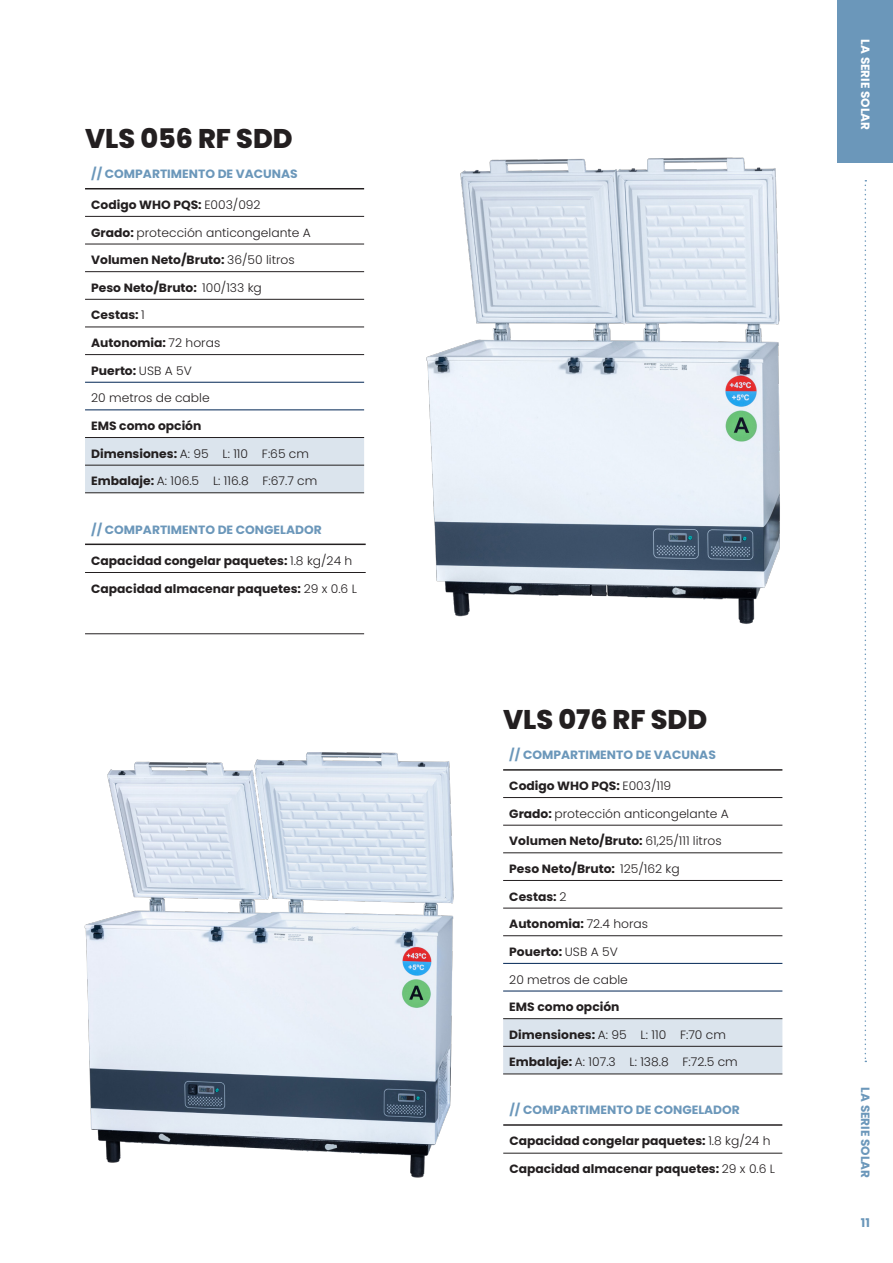
<style>
.page{position:relative;width:893px;height:1263px;background:#fff}
.page>*{position:absolute;margin:0;border:0;box-sizing:border-box;transform-origin:0 0}
.Lille_overskrift{font:800 27px "Poppins";color:#231f20}
.Tabel_-_Kategori{font:700 12px "Poppins";color:#231f20}
.Tabel_-_Kategori-2{font:300 12px "Poppins";color:#231f20}
.Tabel_-_Kategori-3{font:700 12px "Poppins";color:#6b97ba}
.SIDE_NAVN{font:700 12px "Poppins";color:#6b97ba}
.SIDE_NAVN-2{font:700 12px "Poppins";color:#fff}
.s1{font-weight:300}
.s2{font-weight:700}
</style>
<div class="page">
<img style="left:426px;top:157px;width:354px;height:467px">
<img style="left:84px;top:752px;width:370px;height:426px">
<hr style="left:503px;top:1153px;width:279px;height:1px;background:#231f20">
<hr style="left:503px;top:1124px;width:279px;height:2px;background:#231f20">
<div style="left:503px;top:1019px;width:279px;height:55px;background:#dbe4ed"></div>
<hr style="left:503px;top:797px;width:279px;height:1px;background:#231f20">
<hr style="left:503px;top:825px;width:279px;height:1px;background:#231f20">
<hr style="left:503px;top:852px;width:279px;height:1px;background:#231f20">
<hr style="left:503px;top:880px;width:279px;height:1px;background:#231f20">
<hr style="left:503px;top:908px;width:279px;height:1px;background:#231f20">
<hr style="left:503px;top:935px;width:279px;height:1px;background:#231f20">
<hr style="left:503px;top:963px;width:279px;height:1px;background:#002554">
<hr style="left:503px;top:991px;width:279px;height:1px;background:#002554">
<hr style="left:503px;top:1046px;width:279px;height:1px;background:#231f20">
<hr style="left:503px;top:1074px;width:279px;height:1px;background:#231f20">
<hr style="left:503px;top:1018px;width:279px;height:1px;background:#231f20">
<hr style="left:503px;top:769px;width:279px;height:2px;background:#231f20">
<div style="left:85px;top:438px;width:279px;height:54px;background:#dbe4ed"></div>
<hr style="left:85px;top:216px;width:279px;height:1px;background:#231f20">
<hr style="left:85px;top:244px;width:279px;height:1px;background:#231f20">
<hr style="left:85px;top:271px;width:279px;height:1px;background:#231f20">
<hr style="left:85px;top:299px;width:279px;height:1px;background:#231f20">
<hr style="left:85px;top:327px;width:279px;height:1px;background:#231f20">
<hr style="left:85px;top:354px;width:279px;height:1px;background:#231f20">
<hr style="left:85px;top:382px;width:279px;height:1px;background:#002554">
<hr style="left:85px;top:410px;width:279px;height:1px;background:#002554">
<hr style="left:85px;top:465px;width:279px;height:1px;background:#231f20">
<hr style="left:85px;top:492px;width:279px;height:1px;background:#231f20">
<hr style="left:85px;top:437px;width:279px;height:1px;background:#231f20">
<hr style="left:85px;top:188px;width:279px;height:1px;background:#231f20">
<hr style="left:85px;top:572px;width:281px;height:1px;background:#231f20">
<hr style="left:85px;top:544px;width:281px;height:1px;background:#231f20">
<hr style="left:85px;top:633px;width:279px;height:1px;background:#231f20">
<div style="left:838px;top:0;width:55px;height:162px;background:#6b97ba"></div>
<svg style="left:865px;top:180px;width:1px;height:882px"></svg>
<p class="Lille_overskrift" style="left:85px;top:123px;width:209px">VLS 056 RF SDD</p>
<p class="Tabel_-_Kategori-3" style="left:91px;top:167px;width:208px">// COMPARTIMENTO DE VACUNAS</p>
<p class="Tabel_-_Kategori" style="left:91px;top:198px;width:171px">Codigo WHO PQS: <span class="s1">E003/092</span></p>
<p class="Tabel_-_Kategori-2" style="left:91px;top:225px;width:221px"><span class="s2">Grado:</span> protección anticongelante A</p>
<p class="Tabel_-_Kategori" style="left:91px;top:253px;width:205px">Volumen Neto/Bruto: <span class="s1">36/50 litros</span></p>
<p class="Tabel_-_Kategori" style="left:91px;top:281px;width:172px">Peso Neto/Bruto: <span class="s1">100/133 kg</span></p>
<p class="Tabel_-_Kategori" style="left:91px;top:308px;width:55px">Cestas: <span class="s1">1</span></p>
<p class="Tabel_-_Kategori" style="left:91px;top:336px;width:131px">Autonomia: <span class="s1">72 horas</span></p>
<p class="Tabel_-_Kategori" style="left:91px;top:364px;width:102px">Puerto: <span class="s1">USB A 5V</span></p>
<p class="Tabel_-_Kategori-2" style="left:91px;top:391px;width:120px">20 metros de cable</p>
<p class="Tabel_-_Kategori" style="left:91px;top:419px;width:112px">EMS como opción</p>
<p class="Tabel_-_Kategori-2" style="left:91px;top:446px;width:219px"><span class="s2">Dimensiones:</span> A: 95 L: 110 F:65 cm</p>
<p class="Tabel_-_Kategori-2" style="left:91px;top:474px;width:228px"><span class="s2">Embalaje:</span> A: 106.5 L: 116.8 F:67.7 cm</p>
<p class="Tabel_-_Kategori-3" style="left:91px;top:522px;width:232px">// COMPARTIMENTO DE CONGELADOR</p>
<p class="Tabel_-_Kategori" style="left:91px;top:553px;width:263px">Capacidad congelar paquetes: <span class="s1">1.8 kg/24 h</span></p>
<p class="Tabel_-_Kategori" style="left:91px;top:581px;width:267px">Capacidad almacenar paquetes: <span class="s1">29 x 0.6 L</span></p>
<p class="SIDE_NAVN-2" style="left:872px;top:39px;width:92px;rotate:90deg">LA SERIE SOLAR</p>
<p class="Lille_overskrift" style="left:503px;top:704px;width:206px">VLS 076 RF SDD</p>
<p class="Tabel_-_Kategori-3" style="left:509px;top:748px;width:208px">// COMPARTIMENTO DE VACUNAS</p>
<p class="Tabel_-_Kategori" style="left:509px;top:779px;width:164px">Codigo WHO PQS: <span class="s1">E003/119</span></p>
<p class="Tabel_-_Kategori-2" style="left:509px;top:806px;width:221px"><span class="s2">Grado:</span> protección anticongelante A</p>
<p class="Tabel_-_Kategori" style="left:509px;top:834px;width:214px">Volumen Neto/Bruto: <span class="s1">61,25/111 litros</span></p>
<p class="Tabel_-_Kategori" style="left:509px;top:862px;width:172px">Peso Neto/Bruto: <span class="s1">125/162 kg</span></p>
<p class="Tabel_-_Kategori" style="left:509px;top:889px;width:59px">Cestas: <span class="s1">2</span></p>
<p class="Tabel_-_Kategori" style="left:509px;top:917px;width:140px">Autonomia: <span class="s1">72.4 horas</span></p>
<p class="Tabel_-_Kategori" style="left:509px;top:945px;width:110px">Pouerto: <span class="s1">USB A 5V</span></p>
<p class="Tabel_-_Kategori-2" style="left:509px;top:972px;width:120px">20 metros de cable</p>
<p class="Tabel_-_Kategori" style="left:509px;top:1000px;width:112px">EMS como opción</p>
<p class="Tabel_-_Kategori-2" style="left:509px;top:1028px;width:218px"><span class="s2">Dimensiones:</span> A: 95 L: 110 F:70 cm</p>
<p class="Tabel_-_Kategori-2" style="left:509px;top:1055px;width:230px"><span class="s2">Embalaje:</span> A: 107.3 L: 138.8 F:72.5 cm</p>
<p class="Tabel_-_Kategori-3" style="left:509px;top:1103px;width:232px">// COMPARTIMENTO DE CONGELADOR</p>
<p class="Tabel_-_Kategori" style="left:509px;top:1134px;width:263px">Capacidad congelar paquetes: <span class="s1">1.8 kg/24 h</span></p>
<p class="Tabel_-_Kategori" style="left:509px;top:1162px;width:267px">Capacidad almacenar paquetes: <span class="s1">29 x 0.6 L</span></p>
<p class="SIDE_NAVN" style="left:872px;top:1087px;width:92px;rotate:90deg">LA SERIE SOLAR</p>
<p class="Tabel_-_Kategori-3" style="left:861px;top:1215px;width:11px">11</p>
</div>
